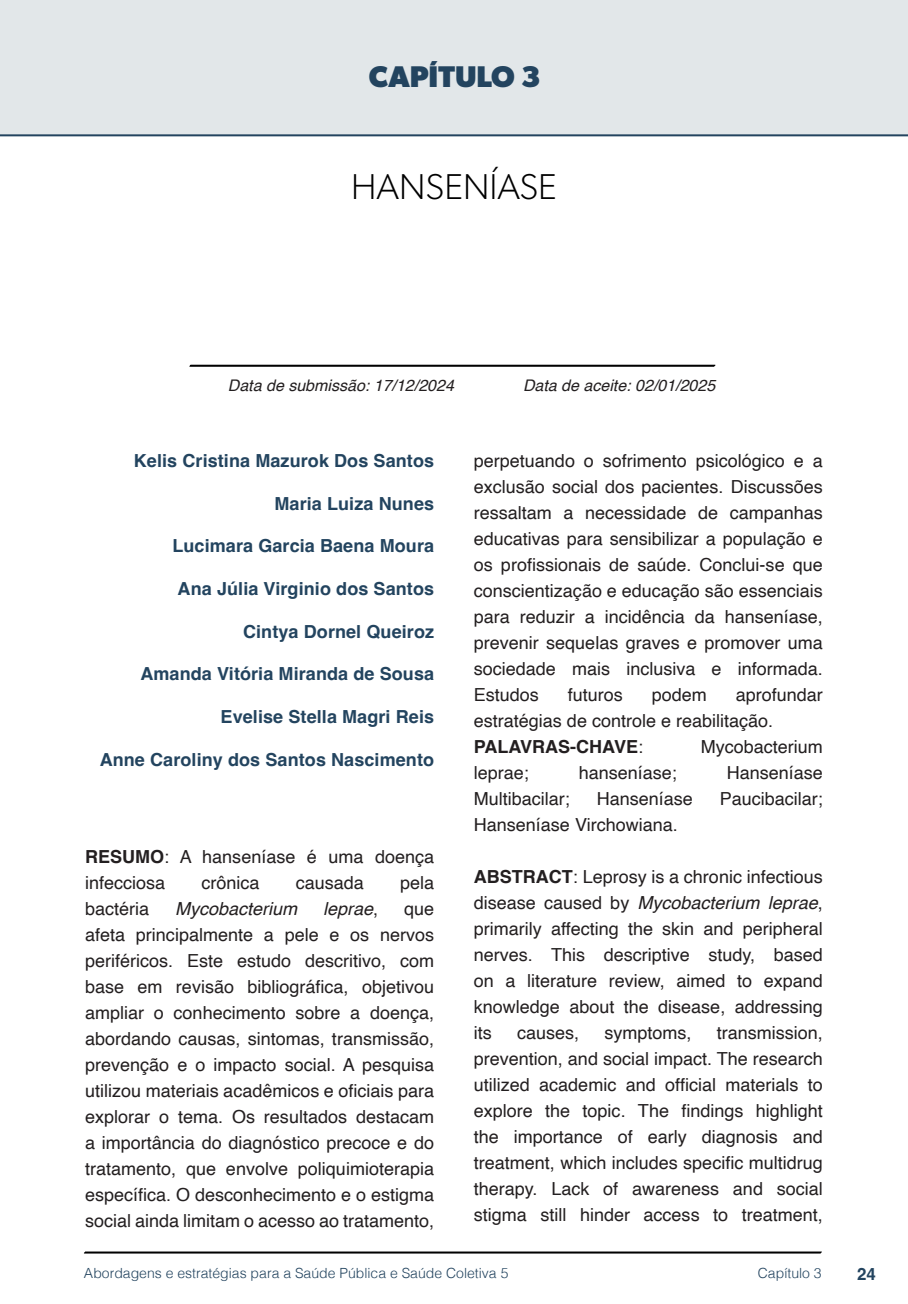
<style>
.page{position:relative;width:908px;height:1304px;background:#fff}
.page>*{position:absolute;margin:0;border:0;box-sizing:border-box;transform-origin:0 0}
.nome_artigos{font:300 36px "Gibson";color:#000}
.capítulos{font:700 30px "Gibson";color:#23445f}
.Resumos_e_PC_TXT{font:18px/26px "Helvetica";color:#231f20;text-align:justify}
.nome_autores{font:700 18px "Helvetica";letter-spacing:.005em;color:#23445f}
.Resumos_e_PC_TXT-2{font:italic 18px "Helvetica";color:#231f20}
.Resumos_e_PC_TXT-3{font:700 18px "Helvetica";color:#231f20}
.t1{font:700 16.8px "Helvetica";color:#23445f}
.data{font:italic 16px "Helvetica";color:#231f20}
.t2{font:300 14px "Helvetica";color:#23445f}
.s1{font-weight:700}
.s2{font-style:normal}
.s3{font-weight:400}
.s4{font-style:italic}
</style>
<div class="page">
<svg style="left:84px;top:1251px;width:737px;height:3px;background:#515151"></svg>
<div style="left:0;top:0;width:907px;height:136px;background:#e2e7e9"></div>
<div style="left:44px;top:72px;width:68px;height:61px;background:#e2e7e9"></div>
<svg style="left:189px;top:364px;width:526px;height:3px;background:#4f4f4f"></svg>
<p class="capítulos" style="left:369px;top:58px;width:173px">CAPÍTULO 3</p>
<p class="nome_artigos" style="left:351px;top:165px;width:207px">HANSENÍASE</p>
<p class="data" style="left:228px;top:373px;width:227px">Data de submissão: 17/12/2024</p>
<p class="data" style="left:523px;top:373px;width:194px">Data de aceite: 02/01/2025</p>
<p class="nome_autores" style="left:134px;top:450px;width:301px">Kelis Cristina Mazurok Dos Santos</p>
<p class="nome_autores" style="left:274px;top:492px;width:161px">Maria Luiza Nunes</p>
<p class="nome_autores" style="left:172px;top:535px;width:263px">Lucimara Garcia Baena Moura</p>
<p class="nome_autores" style="left:177px;top:578px;width:258px">Ana Júlia Virginio dos Santos</p>
<p class="nome_autores" style="left:243px;top:620px;width:192px">Cintya Dornel Queiroz</p>
<p class="nome_autores" style="left:140px;top:663px;width:295px">Amanda Vitória Miranda de Sousa</p>
<p class="nome_autores" style="left:220px;top:706px;width:215px">Evelise Stella Magri Reis</p>
<p class="nome_autores" style="left:100px;top:748px;width:336px">Anne Caroliny dos Santos Nascimento</p>
<p class="Resumos_e_PC_TXT" style="left:85px;top:844px;width:350px"><span class="s1">RESUMO</span>: A hanseníase é uma doença infecciosa</p>
<p class="Resumos_e_PC_TXT" style="left:201px;top:870px;width:60px">crônica</p>
<p class="Resumos_e_PC_TXT" style="left:295px;top:870px;width:70px">causada</p>
<p class="Resumos_e_PC_TXT" style="left:400px;top:870px;width:36px">pela</p>
<p class="Resumos_e_PC_TXT" style="left:85px;top:896px;width:66px">bactéria</p>
<p class="Resumos_e_PC_TXT-2" style="left:175px;top:895px;width:124px">Mycobacterium</p>
<p class="Resumos_e_PC_TXT-2" style="left:323px;top:895px;width:57px">leprae<span class="s2">,</span></p>
<p class="Resumos_e_PC_TXT" style="left:85px;top:896px;width:350px;text-indent:319px">que afeta principalmente a pele e os nervos periféricos. Este estudo descritivo, com base em revisão bibliográfica, objetivou ampliar o conhecimento sobre a doença, abordando causas, sintomas, transmissão, prevenção e o impacto social. A pesquisa utilizou materiais acadêmicos e oficiais para explorar o tema. Os resultados destacam a importância do diagnóstico precoce e do tratamento, que envolve poliquimioterapia específica. O desconhecimento e o estigma social ainda limitam o acesso ao tratamento,</p>
<p class="Resumos_e_PC_TXT" style="left:473px;top:448px;width:350px">perpetuando o sofrimento psicológico e a exclusão social dos pacientes. Discussões ressaltam a necessidade de campanhas educativas para sensibilizar a população e os profissionais de saúde. Conclui-se que conscientização e educação são essenciais para reduzir a incidência da hanseníase, prevenir sequelas graves e promover uma sociedade mais inclusiva e informada.<br>Estudos</p>
<p class="Resumos_e_PC_TXT" style="left:473px;top:682px;width:350px;text-indent:262px">aprofundar estratégias de controle e reabilitação.</p>
<p class="Resumos_e_PC_TXT-3" style="left:473px;top:736px;width:171px">PALAVRAS-CHAVE<span class="s3">:</span></p>
<p class="Resumos_e_PC_TXT" style="left:700px;top:734px;width:124px">Mycobacterium</p>
<p class="Resumos_e_PC_TXT" style="left:473px;top:760px;width:57px">leprae;</p>
<p class="Resumos_e_PC_TXT" style="left:578px;top:760px;width:100px">hanseníase;</p>
<p class="Resumos_e_PC_TXT" style="left:726px;top:760px;width:98px">Hanseníase</p>
<p class="Resumos_e_PC_TXT" style="left:473px;top:786px;width:98px">Multibacilar;</p>
<p class="Resumos_e_PC_TXT" style="left:596px;top:786px;width:98px">Hanseníase</p>
<p class="Resumos_e_PC_TXT" style="left:719px;top:786px;width:105px">Paucibacilar;</p>
<p class="Resumos_e_PC_TXT" style="left:473px;top:812px;width:205px">Hanseníase Virchowiana.</p>
<p class="Resumos_e_PC_TXT" style="left:473px;top:864px;width:350px"><span class="s1">ABSTRACT</span>: Leprosy is a chronic infectious disease caused by <span class="s4">Mycobacterium leprae</span>, primarily affecting the skin and peripheral nerves. This descriptive study, based on a literature review, aimed to expand knowledge about the disease, addressing its</p>
<p class="Resumos_e_PC_TXT" style="left:567px;top:682px;width:57px">futuros</p>
<p class="Resumos_e_PC_TXT" style="left:651px;top:682px;width:57px">podem</p>
<p class="Resumos_e_PC_TXT" style="left:473px;top:1020px;width:350px;text-indent:243px">transmission, prevention, and social impact. The research utilized academic and official materials to explore the topic. The findings highlight the importance of early diagnosis and treatment, which includes specific multidrug therapy. Lack of awareness and social stigma still hinder access to treatment,</p>
<p class="Resumos_e_PC_TXT" style="left:517px;top:1020px;width:64px">causes,</p>
<p class="Resumos_e_PC_TXT" style="left:604px;top:1020px;width:89px">symptoms,</p>
<p class="t2" style="left:84px;top:1261px;width:426px">Abordagens e estratégias para a Saúde Pública e Saúde Coletiva 5</p>
<p class="t2" style="left:757px;top:1261px;width:65px">Capítulo 3</p>
<p class="t1" style="left:856px;top:1264px;width:20px">24</p>
</div>
